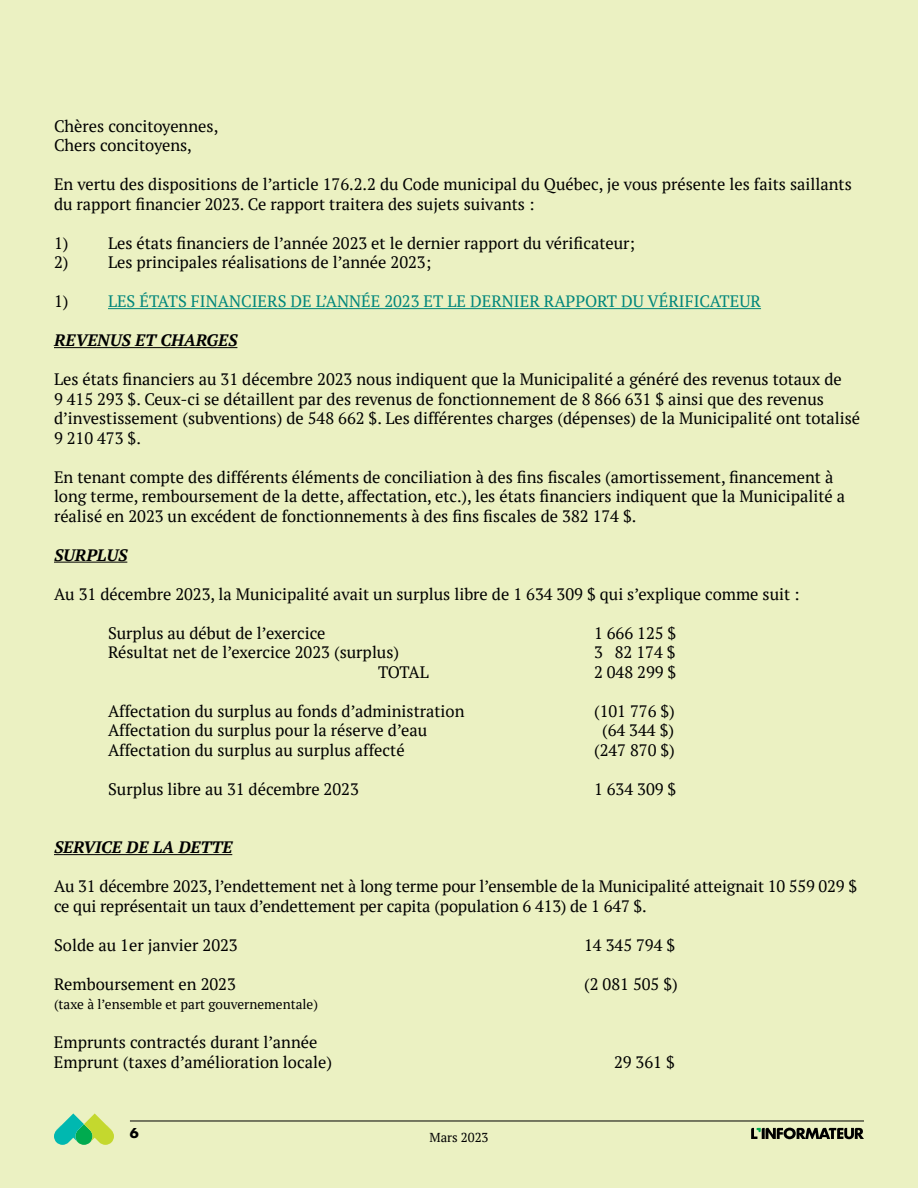
<style>
.page{position:relative;width:918px;height:1188px;background:#ebf1c2}
.page>*{position:absolute;margin:0;border:0;box-sizing:border-box;transform-origin:0 0}
.t1{font:16.5px/19.5px "PT Serif";color:#000}
.t2{font:16.5px "PT Serif";color:#00867b}
.t3{font:italic 700 16.5px "PT Serif";color:#000}
.t4{font:700 15px "Futura PT";color:#000}
.t5{font:13.5px "PT Serif";color:#000}
.t6{font:12.9px "PT Serif";color:#000}
.s1{color:#000}
</style>
<div class="page">
<svg style="left:54px;top:1113px;width:60px;height:32px"></svg>
<hr style="left:130px;top:1121px;width:734px;height:1px;background:#000">
<svg style="left:751px;top:1128px;width:113px;height:11px"></svg>
<hr style="left:108px;top:308px;width:653px;height:1px;background:#00867b">
<hr style="left:54px;top:347px;width:183px;height:1px;background:#000">
<hr style="left:54px;top:562px;width:73px;height:1px;background:#000">
<hr style="left:54px;top:854px;width:178px;height:1px;background:#000">
<p class="t1" style="left:54px;top:116px;width:166px">Chères concitoyennes,<br>Chers concitoyens,</p>
<p class="t1" style="left:54px;top:175px;width:799px">En vertu des dispositions de l’article 176.2.2 du Code municipal du Québec, je vous présente les faits saillants du rapport financier 2023. Ce rapport traitera des sujets suivants :</p>
<p class="t1" style="left:54px;top:233px;width:583px">1) Les états financiers de l’année 2023 et le dernier rapport du vérificateur;</p>
<p class="t1" style="left:54px;top:253px;width:379px">2) Les principales réalisations de l’année 2023;</p>
<p class="t2" style="left:54px;top:291px;width:709px"><span class="s1">1)</span> LES ÉTATS FINANCIERS DE L’ANNÉE 2023 ET LE DERNIER RAPPORT DU VÉRIFICATEUR</p>
<p class="t3" style="left:54px;top:330px;width:185px">REVENUS ET CHARGES</p>
<p class="t1" style="left:54px;top:370px;width:808px">Les états financiers au 31 décembre 2023 nous indiquent que la Municipalité a généré des revenus totaux de<br>9 415 293 $. Ceux-ci se détaillent par des revenus de fonctionnement de 8 866 631 $ ainsi que des revenus d’investissement (subventions) de 548 662 $. Les différentes charges (dépenses) de la Municipalité ont totalisé 9 210 473 $.</p>
<p class="t1" style="left:54px;top:467px;width:793px">En tenant compte des différents éléments de conciliation à des fins fiscales (amortissement, financement à long terme, remboursement de la dette, affectation, etc.), les états financiers indiquent que la Municipalité a réalisé en 2023 un excédent de fonctionnements à des fins fiscales de 382 174 $.</p>
<p class="t3" style="left:54px;top:544px;width:75px">SURPLUS</p>
<p class="t1" style="left:54px;top:584px;width:747px">Au 31 décembre 2023, la Municipalité avait un surplus libre de 1 634 309 $ qui s’explique comme suit :</p>
<p class="t1" style="left:108px;top:623px;width:219px">Surplus au début de l’exercice</p>
<p class="t1" style="left:594px;top:623px;width:84px">1 666 125 $</p>
<p class="t1" style="left:108px;top:643px;width:293px">Résultat net de l’exercice 2023 (surplus)</p>
<p class="t1" style="left:594px;top:643px;width:83px">3 82 174 $</p>
<p class="t1" style="left:378px;top:662px;width:52px">TOTAL</p>
<p class="t1" style="left:594px;top:662px;width:84px">2 048 299 $</p>
<p class="t1" style="left:108px;top:701px;width:358px">Affectation du surplus au fonds d’administration</p>
<p class="t1" style="left:594px;top:701px;width:82px">(101 776 $)</p>
<p class="t1" style="left:108px;top:721px;width:321px">Affectation du surplus pour la réserve d’eau</p>
<p class="t1" style="left:602px;top:721px;width:74px">(64 344 $)</p>
<p class="t1" style="left:108px;top:740px;width:298px">Affectation du surplus au surplus affecté</p>
<p class="t1" style="left:594px;top:740px;width:82px">(247 870 $)</p>
<p class="t1" style="left:108px;top:779px;width:252px">Surplus libre au 31 décembre 2023</p>
<p class="t1" style="left:594px;top:779px;width:84px">1 634 309 $</p>
<p class="t3" style="left:54px;top:837px;width:180px">SERVICE DE LA DETTE</p>
<p class="t1" style="left:54px;top:877px;width:805px">Au 31 décembre 2023, l’endettement net à long terme pour l’ensemble de la Municipalité atteignait 10 559 029 $ ce qui représentait un taux d’endettement per capita (population 6 413) de 1 647 $.</p>
<p class="t1" style="left:54px;top:935px;width:185px">Solde au 1er janvier 2023</p>
<p class="t1" style="left:584px;top:935px;width:93px">14 345 794 $</p>
<p class="t1" style="left:54px;top:974px;width:183px">Remboursement en 2023</p>
<p class="t1" style="left:584px;top:974px;width:95px">(2 081 505 $)</p>
<p class="t5" style="left:54px;top:996px;width:266px">(taxe à l’ensemble et part gouvernementale)</p>
<p class="t1" style="left:54px;top:1033px;width:280px">Emprunts contractés durant l’année<br>Emprunt (taxes d’amélioration locale)</p>
<p class="t1" style="left:614px;top:1052px;width:62px">29 361 $</p>
<p class="t4" style="left:130px;top:1124px;width:10px">6</p>
<p class="t6" style="left:429px;top:1129px;width:61px">Mars 2023</p>
</div>
